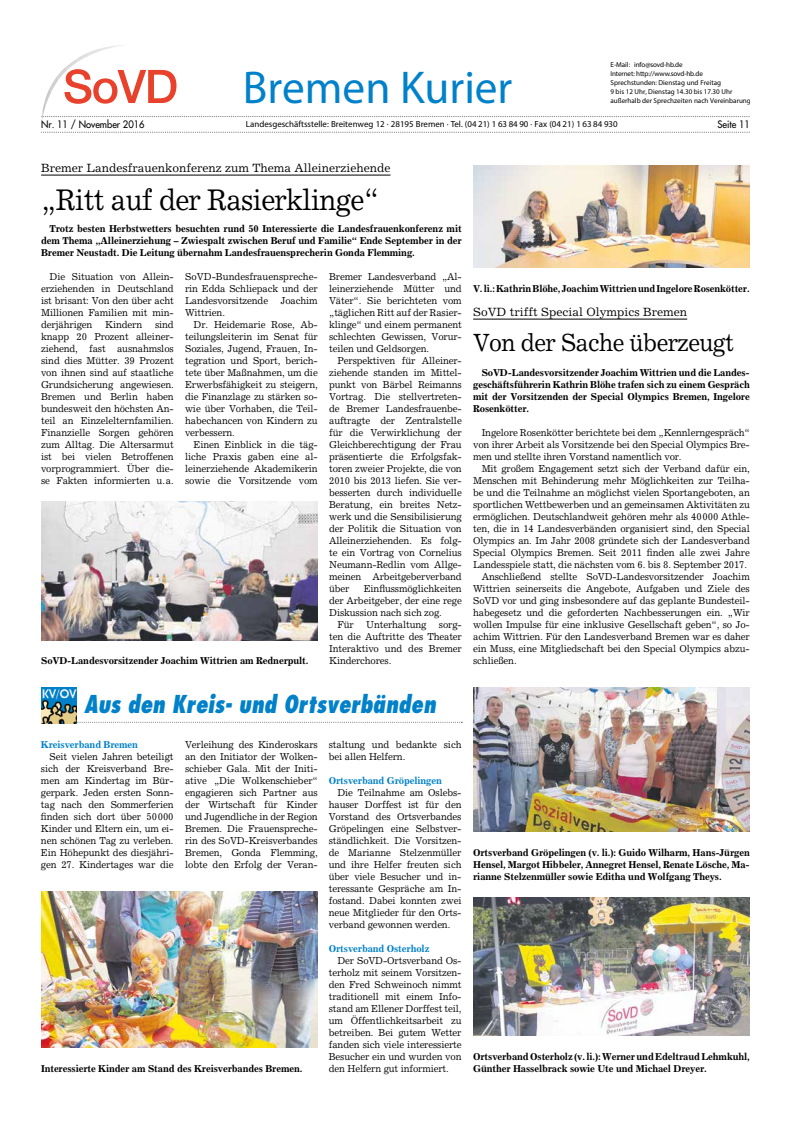
<style>
.page{position:relative;width:791px;height:1134px;background:#fff}
.page>*{position:absolute;margin:0;border:0;box-sizing:border-box;transform-origin:0 0}
.t1{font:46.2px "Futura";color:#0081c9}
.t2{font:30px "Excelsior";letter-spacing:-.025em;color:#000;scale:.93 1}
.t3{font:25px "Excelsior";letter-spacing:-.025em;color:#000;scale:.93 1}
.t4{font:italic 800 condensed 24px "Futura";color:#0081c9;scale:.93 1}
.t5{font:12px "Excelsior";color:#000}
.t6{font:10px/12px "Excelsior";letter-spacing:-.015em;color:#000;text-align:justify;scale:.96 1}
.t7{font:700 10px/12px "Excelsior";letter-spacing:-.015em;color:#000;text-align:justify;scale:.96 1}
.t8{font:700 10px "Excelsior";letter-spacing:-.015em;color:#0081c9;scale:.96 1}
.t9{font:10px "Futura";color:#000;scale:.94 1}
.t10{font:800 8.9px "Futura";color:#000}
.t11{font:7.1px/8.9px "Futura";color:#000}
</style>
<div class="page">
<hr style="left:473px;top:319px;width:214px;height:1px;background:#000">
<img style="left:473px;top:166px;width:277px;height:102px">
<img style="left:41px;top:688px;width:36px;height:36px">
<svg style="left:76px;top:722px;width:386px;height:1px"></svg>
<img style="left:473px;top:898px;width:276px;height:138px">
<img style="left:41px;top:892px;width:276px;height:156px">
<img style="left:473px;top:688px;width:276px;height:143px">
<hr style="left:41px;top:175px;width:349px;height:1px;background:#000">
<img style="left:41px;top:501px;width:277px;height:139px">
<svg style="left:41px;top:132px;width:709px;height:1px"></svg>
<svg style="left:41px;top:45px;width:709px;height:75px"></svg>
<h1 class="t1" style="left:243px;top:59px;width:271px">Bremen Kurier</h1>
<p class="t11" style="left:610px;top:60px;width:142px">E-Mail: info@sovd-hb.de<br>Internet: http://www.sovd-hb.de Sprechstunden: Dienstag und Freitag<br>9 bis 12 Uhr, Dienstag 14.30 bis 17.30 Uhr außerhalb der Sprechzeiten nach Vereinbarung</p>
<p class="t9" style="left:41px;top:117px;width:112px">Nr. 11 / November 2016</p>
<p class="t10" style="left:246px;top:118px;width:373px">Landesgeschäftsstelle: Breitenweg 12 · 28195 Bremen · Tel. (04 21) 1 63 84 90 · Fax (04 21) 1 63 84 930</p>
<p class="t9" style="left:717px;top:118px;width:36px">Seite 11</p>
<p class="t5" style="left:41px;top:160px;width:351px">Bremer Landesfrauenkonferenz zum Thema Alleinerziehende</p>
<h2 class="t2" style="left:41px;top:182px;width:365px">„Ritt auf der Rasierklinge“</h2>
<p class="t7" style="left:41px;top:222px;width:440px;text-indent:9px">Trotz besten Herbstwetters besuchten rund 50 Interessierte die Landesfrauenkonferenz mit dem Thema „Alleinerziehung – Zwiespalt zwischen Beruf und Familie“ Ende September in der Bremer Neustadt. Die Leitung übernahm Landesfrauensprecherin Gonda Flemming.</p>
<p class="t6" style="left:41px;top:270px;width:140px;text-indent:9px">Die Situation von Allein&shy;erziehenden in Deutschland ist brisant: Von den über acht Millionen Familien mit min&shy;derjährigen</p>
<p class="t6" style="left:185px;top:270px;width:140px">SoVD-Bundesfrauenspreche&shy;rin Edda Schliepack und der Landesvorsitzende</p>
<p class="t6" style="left:329px;top:270px;width:140px">Bremer Landesverband „Al&shy;leinerziehende Mütter und Väter“. Sie berichteten vom „täglichen Ritt auf der Rasier&shy;klinge“ und einem permanent schlechten Gewissen, Vorur&shy;teilen und Geldsorgen.</p>
<p class="t6" style="left:329px;top:354px;width:140px;text-indent:9px">Perspektiven für Alleiner&shy;ziehende standen im Mittel&shy;punkt von Bärbel Reimanns Vortrag. Die stellvertreten&shy;de Bremer Landesfrauenbe&shy;auftragte der Zentralstelle für die Verwirklichung der Gleichberechtigung der Frau präsentierte die Erfolgsfak&shy;toren zweier Projekte, die von 2010 bis 2013 liefen. Sie ver&shy;besserten durch individuelle Beratung, ein breites Netz&shy;werk und die Sensibilisierung der Politik die Situation von Alleinerziehenden. Es folg&shy;te ein Vortrag von Cornelius Neumann-Redlin vom Allge&shy;meinen Arbeitgeberverband über</p>
<p class="t6" style="left:281px;top:294px;width:40px">Joachim</p>
<p class="t6" style="left:185px;top:306px;width:43px">Wittrien.</p>
<p class="t6" style="left:194px;top:318px;width:131px">Dr. Heidemarie Rose, Ab-</p>
<p class="t6" style="left:185px;top:330px;width:140px">teilungsleiterin im Senat für</p>
<p class="t6" style="left:185px;top:342px;width:140px">Soziales, Jugend, Frauen, In-</p>
<p class="t6" style="left:185px;top:354px;width:140px">tegration und Sport, berich-</p>
<p class="t6" style="left:185px;top:366px;width:140px">tete über Maßnahmen, um die</p>
<p class="t6" style="left:185px;top:378px;width:140px">Erwerbsfähigkeit zu steigern,</p>
<p class="t6" style="left:185px;top:390px;width:140px">die Finanzlage zu stärken so-</p>
<p class="t6" style="left:185px;top:402px;width:140px">wie über Vorhaben, die Teil-</p>
<p class="t6" style="left:185px;top:414px;width:140px">habechancen von Kindern zu</p>
<p class="t6" style="left:185px;top:426px;width:53px">verbessern.</p>
<p class="t6" style="left:194px;top:438px;width:131px">Einen Einblick in die täg-</p>
<p class="t6" style="left:185px;top:450px;width:140px">liche Praxis gaben eine al-</p>
<p class="t6" style="left:185px;top:462px;width:140px">leinerziehende Akademikerin</p>
<p class="t6" style="left:185px;top:474px;width:140px">sowie die Vorsitzende vom</p>
<p class="t6" style="left:41px;top:318px;width:140px;text-indent:114px">sind knapp 20 Prozent alleiner&shy;ziehend, fast ausnahmslos sind dies Mütter. 39 Prozent von ihnen sind auf staatliche Grundsicherung angewiesen.<br>Bremen und Berlin haben bundesweit den höchsten An&shy;teil an Einzelelternfamilien.<br>Finanzielle Sorgen gehören zum Alltag. Die Altersarmut ist bei vielen Betroffenen vorprogrammiert. Über die&shy;se Fakten informierten u.a.</p>
<p class="t6" style="left:105px;top:318px;width:40px">Kindern</p>
<p class="t6" style="left:329px;top:582px;width:140px;text-indent:35px">Einflussmöglichkeiten der Arbeitgeber, der eine rege Diskussion nach sich zog.</p>
<p class="t6" style="left:329px;top:618px;width:140px;text-indent:9px">Für Unterhaltung sorg&shy;ten die Auftritte des Theater Interaktivo und des Bremer Kinderchores.</p>
<p class="t7" style="left:41px;top:654px;width:280px">SoVD-Landesvorsitzender Joachim Wittrien am Rednerpult.</p>
<p class="t7" style="left:473px;top:282px;width:290px">V. li.: Kathrin Blöhe, Joachim Wittrien und Ingelore Rosenkötter.</p>
<p class="t5" style="left:473px;top:304px;width:215px">SoVD trifft Special Olympics Bremen</p>
<h3 class="t3" style="left:473px;top:327px;width:282px">Von der Sache überzeugt</h3>
<p class="t7" style="left:473px;top:366px;width:290px;text-indent:9px">SoVD-Landesvorsitzender Joachim Wittrien und die Landes&shy;geschäftsführerin Kathrin Blöhe trafen sich zu einem Gespräch mit der Vorsitzenden der Special Olympics Bremen, Ingelore Rosenkötter.</p>
<p class="t6" style="left:473px;top:426px;width:290px;text-indent:9px">Ingelore Rosenkötter berichtete bei dem „Kennlerngespräch“ von ihrer Arbeit als Vorsitzende bei den Special Olympics Bre&shy;men und stellte ihren Vorstand namentlich vor.</p>
<p class="t6" style="left:482px;top:462px;width:281px">Mit großem Engagement setzt sich der Verband dafür ein,</p>
<p class="t6" style="left:473px;top:474px;width:290px">Menschen mit Behinderung mehr Möglichkeiten zur Teilha-</p>
<p class="t6" style="left:473px;top:486px;width:290px">be und die Teilnahme an möglichst vielen Sportangeboten, an</p>
<p class="t6" style="left:473px;top:498px;width:290px">sportlichen Wettbewerben und an gemeinsamen Aktivitäten zu</p>
<p class="t6" style="left:473px;top:510px;width:290px">ermöglichen. Deutschlandweit gehören mehr als 40000 Athle-</p>
<p class="t6" style="left:473px;top:522px;width:290px">ten, die in 14 Landesverbänden organisiert sind, den Special</p>
<p class="t6" style="left:473px;top:534px;width:290px">Olympics an. Im Jahr 2008 gründete sich der Landesverband</p>
<p class="t6" style="left:473px;top:546px;width:290px">Special Olympics Bremen. Seit 2011 finden alle zwei Jahre</p>
<p class="t6" style="left:473px;top:558px;width:287px">Landesspiele statt, die nächsten vom 6. bis 8. September 2017.</p>
<p class="t6" style="left:482px;top:570px;width:281px">Anschließend stellte SoVD-Landesvorsitzender Joachim</p>
<p class="t6" style="left:473px;top:582px;width:290px">Wittrien seinerseits die Angebote, Aufgaben und Ziele des</p>
<p class="t6" style="left:473px;top:594px;width:290px">SoVD vor und ging insbesondere auf das geplante Bundesteil-</p>
<p class="t6" style="left:473px;top:606px;width:290px">habegesetz und die geforderten Nachbesserungen ein. „Wir</p>
<p class="t6" style="left:473px;top:618px;width:290px">wollen Impulse für eine inklusive Gesellschaft geben“, so Jo-</p>
<p class="t6" style="left:473px;top:630px;width:290px">achim Wittrien. Für den Landesverband Bremen war es daher</p>
<p class="t6" style="left:473px;top:642px;width:290px">ein Muss, eine Mitgliedschaft bei den Special Olympics abzu-</p>
<p class="t6" style="left:473px;top:654px;width:47px">schließen.</p>
<h3 class="t4" style="left:84px;top:689px;width:380px">Aus den Kreis- und Ortsverbänden</h3>
<p class="t8" style="left:41px;top:738px;width:103px">Kreisverband Bremen</p>
<p class="t6" style="left:41px;top:750px;width:140px;text-indent:9px">Seit vielen Jahren beteiligt sich der Kreisverband Bre&shy;men am Kindertag im Bür&shy;gerpark. Jeden ersten Sonn&shy;tag nach den Sommerferien finden sich dort über 50000<br>Kinder und Eltern ein, um ei&shy;nen schönen Tag zu verleben.<br>Ein Höhepunkt des diesjähri&shy;gen 27. Kindertages war die</p>
<p class="t6" style="left:185px;top:738px;width:140px">Verleihung des Kinderoskars an den Initiator der Wolken&shy;schieber Gala. Mit der Initi&shy;ative „Die Wolkenschieber“ engagieren sich Partner aus der Wirtschaft für Kinder und Jugendliche in der Region Bremen. Die Frauenspreche&shy;rin des SoVD-Kreisverbandes Bremen, Gonda Flemming, lobte den Erfolg der Veran-</p>
<p class="t6" style="left:329px;top:738px;width:140px">staltung und bedankte sich bei allen Helfern.</p>
<p class="t8" style="left:329px;top:774px;width:119px">Ortsverband Gröpelingen</p>
<p class="t6" style="left:329px;top:786px;width:140px;text-indent:9px">Die Teilnahme am Oslebs&shy;hauser Dorffest ist für den Vorstand des Ortsverbandes Gröpelingen eine Selbstver&shy;ständlichkeit. Die Vorsitzen&shy;de Marianne Stelzenmüller und ihre Helfer freuten sich über viele Besucher und in&shy;teressante Gespräche am In&shy;fostand. Dabei konnten zwei neue Mitglieder für den Orts&shy;verband gewonnen werden.</p>
<p class="t8" style="left:329px;top:942px;width:106px">Ortsverband Osterholz</p>
<p class="t6" style="left:329px;top:954px;width:140px;text-indent:9px">Der SoVD-Ortsverband Os&shy;terholz mit seinem Vorsitzen&shy;den Fred Schweinoch nimmt traditionell mit einem Info&shy;stand am Ellener Dorffest teil, um Öffentlichkeitsarbeit zu betreiben. Bei gutem Wetter fanden sich viele interessierte Besucher ein und wurden von den Helfern gut informiert.</p>
<p class="t7" style="left:473px;top:846px;width:290px">Ortsverband Gröpelingen (v. li.): Guido Wilharm, Hans-Jürgen Hensel, Margot Hibbeler, Annegret Hensel, Renate Lösche, Ma&shy;rianne Stelzenmüller sowie Editha und Wolfgang Theys.</p>
<p class="t7" style="left:473px;top:1050px;width:290px">Ortsverband Osterholz (v. li.): Werner und Edeltraud Lehmkuhl,</p>
<p class="t7" style="left:41px;top:1062px;width:274px">Interessierte Kinder am Stand des Kreisverbandes Bremen.</p>
<p class="t7" style="left:473px;top:1062px;width:245px">Günther Hasselbrack sowie Ute und Michael Dreyer.</p>
</div>
